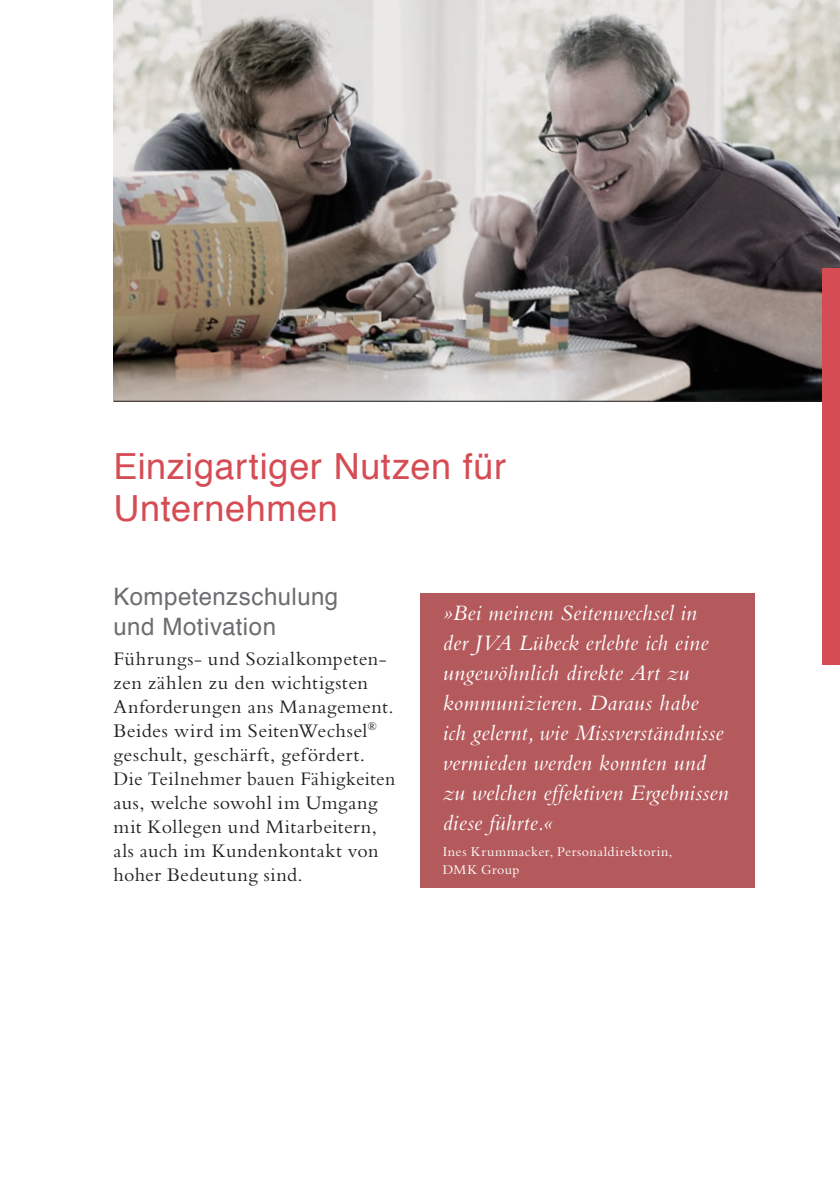
<style>
.page{position:relative;width:840px;height:1191px;background:#fff}
.page>*{position:absolute;margin:0;border:0;box-sizing:border-box;transform-origin:0 0}
.Headline{font:36px/42px "Helvetica";letter-spacing:.015em;color:#d64c54}
.Subline{font:24px/30px "Helvetica";letter-spacing:.02em;color:#6c6d70}
.Zitat_rechtsbündig{font:23px/30px "Bembo Italic Os F";letter-spacing:.015em;color:#fff}
.Text{font:20px/24px "Bembo";letter-spacing:.02em;color:#231f20}
.Name{font:14px/18px "Bembo";letter-spacing:.035em;color:#fff}
</style>
<div class="page">
<div style="left:420px;top:592px;width:334px;height:295px;background:#b45a5c"></div>
<img style="left:113px;top:0;width:726px;height:401px">
<hr style="left:113px;top:401px;width:726px;height:1px;background:#231f20">
<div style="left:822px;top:268px;width:17px;height:397px;background:#d64c54"></div>
<p class="Headline" style="left:113px;top:446px;width:394px">Einzigartiger Nutzen für<br>Unternehmen</p>
<p class="Subline" style="left:113px;top:582px;width:226px">Kompetenzschulung und Motivation</p>
<p class="Text" style="left:113px;top:646px;width:283px">Führungs- und Sozialkompeten&shy;zen zählen zu den wichtigsten<br>Anforderungen ans Management.<br>Beides wird im SeitenWechsel<sup>® </sup>geschult, geschärft, gefördert.<br>Die Teilnehmer bauen Fähigkeiten aus, welche sowohl im Umgang mit Kollegen und Mitarbeitern, als auch im Kundenkontakt von hoher Bedeutung sind.</p>
<p class="Zitat_rechtsbündig" style="left:442px;top:598px;width:287px">»Bei meinem Seitenwechsel in<br>der JVA Lübeck erlebte ich eine ungewöhnlich direkte Art zu kommunizieren. Daraus habe<br>ich gelernt, wie Missverständnisse vermieden werden konnten und zu welchen effektiven Ergebnissen diese führte.«</p>
<p class="Name" style="left:442px;top:842px;width:231px">Ines Krummacker, Personaldirektorin,<br>DMK Group</p>
</div>
